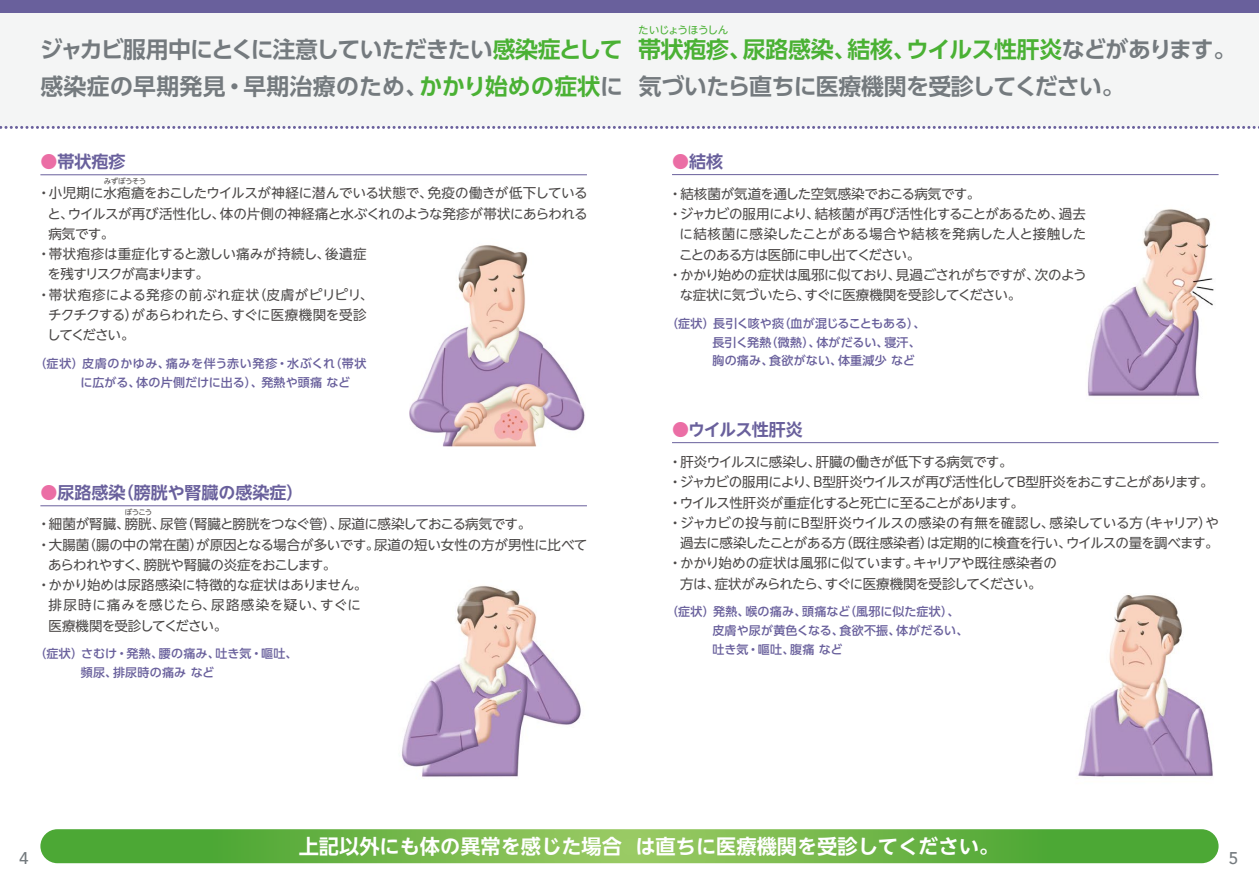
<style>
.page{position:relative;width:1259px;height:893px;background:#fff}
.page>*{position:absolute;margin:0;border:0;box-sizing:border-box;transform-origin:0 0}
.t1{font:700 22.8px/37.2px "UD Shin Go Pro De";letter-spacing:-.015em;color:#747a7e}
.t2{font:700 20.25px "UD Shin Go NT Pro De";color:#fff}
.t3{font:700 16.95px "UD Shin Go NT Pro De";color:#69609c}
.t4{font:700 16.95px "UD Shin Go NT Pro De";letter-spacing:-.035em;color:#69609c}
.t5{font:500 16.95px "Avenir";color:#747a7e}
.t6{font:13.5px "UD Shin Go NT Pro";letter-spacing:-.025em;color:#4c4948}
.t7{font:13.5px "UD Shin Go NT Pro";letter-spacing:-.055em;color:#4c4948}
.t8{font:13.5px "UD Shin Go NT Pro";letter-spacing:.05em;color:#4c4948}
.t9{font:13.5px "UD Shin Go NT Pro";letter-spacing:-.075em;color:#4c4948}
.t10{font:13.5px "UD Shin Go NT Pro";letter-spacing:-.005em;color:#4c4948}
.t11{font:13.5px "UD Shin Go NT Pro";letter-spacing:.005em;color:#4c4948}
.t12{font:13.5px "UD Shin Go NT Pro";letter-spacing:-.06em;color:#4c4948}
.t13{font:13.5px "UD Shin Go NT Pro";letter-spacing:-.045em;color:#4c4948}
.t14{font:13.5px "UD Shin Go NT Pro";letter-spacing:.01em;color:#4c4948}
.t15{font:13.5px "UD Shin Go NT Pro";letter-spacing:-.07em;color:#4c4948}
.t16{font:13.5px "UD Shin Go NT Pro";letter-spacing:-.1em;color:#4c4948}
.t17{font:500 12px/18.8px "UD Shin Go Pro";letter-spacing:.02em;color:#69609c}
.t18{font:10.65px "UD Shin Go NT Pro";letter-spacing:-.045em;color:#4ab134}
.t19{font:7.5px "UD Shin Go NT Pro";letter-spacing:-.075em;color:#4c4948}
.s1{color:#4ab134}
.s2{color:#eb6ea5}
</style>
<div class="page">
<hr style="left:40px;top:505px;width:547px;height:1px;background:#69609c">
<hr style="left:40px;top:174px;width:547px;height:1px;background:#69609c">
<img style="left:409px;top:245px;width:176px;height:202px">
<img style="left:1088px;top:209px;width:126px;height:187px">
<hr style="left:672px;top:174px;width:546px;height:1px;background:#69609c">
<hr style="left:672px;top:442px;width:546px;height:1px;background:#69609c">
<div style="left:0;top:13px;width:1259px;height:114px;background:#f4f5f5"></div>
<div style="left:0;top:0;width:1259px;height:13px;background:#69609c"></div>
<svg style="left:0;top:126px;width:1259px;height:3px"></svg>
<svg style="left:40px;top:829px;width:1178px;height:34px;background:#6ab447"></svg>
<img style="left:402px;top:585px;width:179px;height:192px">
<img style="left:1078px;top:594px;width:135px;height:183px">
<p class="t18" style="left:638px;top:21px;width:92px">たいじょうほうしん</p>
<h1 class="t1" style="left:40px;top:30px;width:1198px">ジャカビ服用中にとくに注意していただきたい<span class="s1">感染症として 帯状疱疹、尿路感染、結核、ウイルス性肝炎</span>などがあります。感染症の早期発見・早期治療のため、<span class="s1">かかり始めの症状</span>に 気づいたら直ちに医療機関を受診してください。</h1>
<p class="t3" style="left:40px;top:148px;width:87px"><span class="s2">●</span>帯状疱疹</p>
<p class="t6" style="left:37px;top:182px;width:552px">・小児期に水疱瘡をおこしたウイルスが神経に潜んでいる状態で、免疫の働きが低下している</p>
<p class="t6" style="left:48px;top:203px;width:541px">と、ウイルスが再び活性化し、体の片側の神経痛と水ぶくれのような発疹が帯状にあらわれる</p>
<p class="t6" style="left:48px;top:223px;width:67px">病気です。</p>
<p class="t14" style="left:37px;top:243px;width:331px">・帯状疱疹は重症化すると激しい痛みが持続し、後遺症</p>
<p class="t16" style="left:48px;top:263px;width:163px">を残すリスクが高まります。</p>
<p class="t8" style="left:37px;top:284px;width:338px">・帯状疱疹による発疹の前ぶれ症状（皮膚がピリピリ、</p>
<p class="t6" style="left:48px;top:304px;width:320px">チクチクする）があらわれたら、すぐに医療機関を受診</p>
<p class="t6" style="left:47px;top:324px;width:89px">してください。</p>
<p class="t17" style="left:80px;top:354px;width:288px;text-indent:-46px">（症状）皮膚のかゆみ、痛みを伴う赤い発疹・水ぶくれ（帯状に広がる、体の片側だけに出る）、発熱や頭痛 など</p>
<p class="t19" style="left:104px;top:176px;width:44px">みずぼうそう</p>
<p class="t3" style="left:40px;top:478px;width:264px"><span class="s2">●</span>尿路感染（膀胱や腎臓の感染症）</p>
<p class="t6" style="left:37px;top:513px;width:496px">・細菌が腎臓、膀胱、尿管（腎臓と膀胱をつなぐ管）、尿道に感染しておこる病気です。</p>
<p class="t6" style="left:37px;top:534px;width:552px">・大腸菌（腸の中の常在菌）が原因となる場合が多いです。尿道の短い女性の方が男性に比べて</p>
<p class="t7" style="left:48px;top:554px;width:289px">あらわれやすく、膀胱や腎臓の炎症をおこします。</p>
<p class="t6" style="left:37px;top:574px;width:332px">・かかり始めは尿路感染に特徴的な症状はありません。</p>
<p class="t8" style="left:48px;top:594px;width:314px">排尿時に痛みを感じたら、尿路感染を疑い、すぐに</p>
<p class="t15" style="left:48px;top:615px;width:180px">医療機関を受診してください。</p>
<p class="t17" style="left:81px;top:644px;width:218px;text-indent:-46px">（症状）さむけ・発熱、腰の痛み、吐き気・嘔吐、頻尿、排尿時の痛み など</p>
<p class="t19" style="left:125px;top:506px;width:29px">ぼうこう</p>
<p class="t3" style="left:672px;top:148px;width:53px"><span class="s2">●</span>結核</p>
<p class="t6" style="left:668px;top:183px;width:313px">・結核菌が気道を通した空気感染でおこる病気です。</p>
<p class="t6" style="left:668px;top:203px;width:419px">・ジャカビの服用により、結核菌が再び活性化することがあるため、過去</p>
<p class="t11" style="left:679px;top:223px;width:408px">に結核菌に感染したことがある場合や結核を発病した人と接触した</p>
<p class="t7" style="left:679px;top:244px;width:243px">ことのある方は医師に申し出てください。</p>
<p class="t6" style="left:668px;top:264px;width:419px">・かかり始めの症状は風邪に似ており、見過ごされがちですが、次のよう</p>
<p class="t6" style="left:679px;top:284px;width:343px">な症状に気づいたら、すぐに医療機関を受診してください。</p>
<p class="t17" style="left:712px;top:314px;width:214px;text-indent:-46px">（症状）長引く咳や痰（血が混じることもある）、長引く発熱（微熱）、体がだるい、寝汗、胸の痛み、食欲がない、体重減少 など</p>
<p class="t4" style="left:672px;top:416px;width:132px"><span class="s2">●</span>ウイルス性肝炎</p>
<p class="t13" style="left:668px;top:451px;width:345px">・肝炎ウイルスに感染し、肝臓の働きが低下する病気です。</p>
<p class="t9" style="left:668px;top:471px;width:546px">・ジャカビの服用により、B型肝炎ウイルスが再び活性化してＢ型肝炎をおこすことがあります。</p>
<p class="t7" style="left:668px;top:492px;width:357px">・ウイルス性肝炎が重症化すると死亡に至ることがあります。</p>
<p class="t10" style="left:668px;top:512px;width:552px">・ジャカビの投与前にB型肝炎ウイルスの感染の有無を確認し、感染している方（キャリア）や</p>
<p class="t6" style="left:680px;top:532px;width:540px">過去に感染したことがある方（既往感染者）は定期的に検査を行い、ウイルスの量を調べます。</p>
<p class="t6" style="left:668px;top:552px;width:390px">・かかり始めの症状は風邪に似ています。キャリアや既往感染者の</p>
<p class="t12" style="left:680px;top:573px;width:363px">方は、症状がみられたら、すぐに医療機関を受診してください。</p>
<p class="t17" style="left:712px;top:602px;width:258px;text-indent:-46px">（症状）発熱、喉の痛み、頭痛など（風邪に似た症状）、皮膚や尿が黄色くなる、食欲不振、体がだるい、吐き気・嘔吐、腹痛 など</p>
<h2 class="t2" style="left:299px;top:830px;width:702px">上記以外にも体の異常を感じた場合 は直ちに医療機関を受診してください。</h2>
<p class="t5" style="left:19px;top:844px;width:11px">4</p>
<p class="t5" style="left:1228px;top:844px;width:11px">5</p>
</div>
